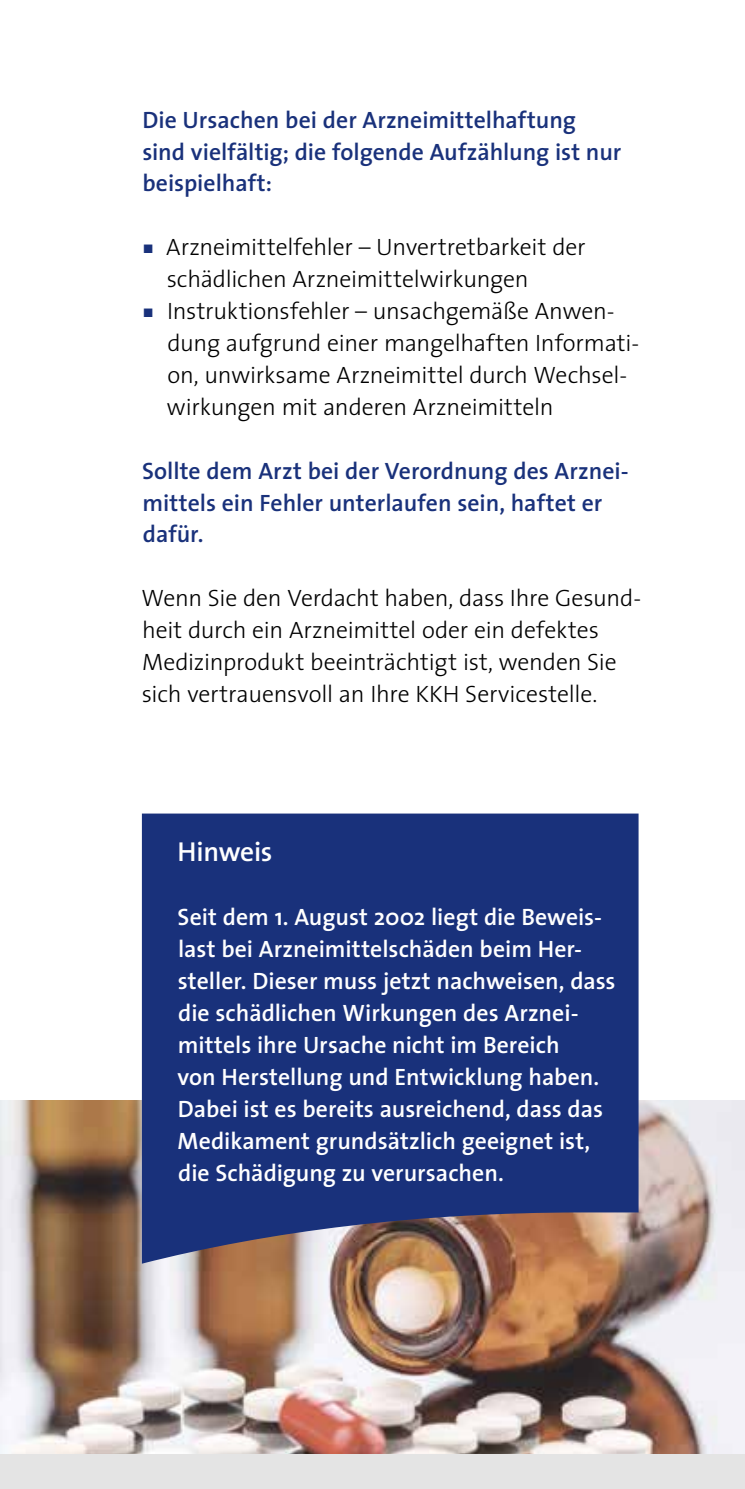
<style>
.page{position:relative;width:745px;height:1489px;background:#fff}
.page>*{position:absolute;margin:0;border:0;box-sizing:border-box;transform-origin:0 0}
.t1{font:600 27.5px "The Sans";letter-spacing:-.01em;color:#fff}
.t2{font:300 23.75px/32px "The Sans";letter-spacing:-.01em;color:#000}
.t3{font:600 23.75px/32px "The Sans";color:#fff}
.t4{font:600 23.75px/32px "The Sans";color:#19317b}
.s1{font-family:"The Sans Light Expert";font-weight:400;font-size:12.5px;color:#19317b}
</style>
<div class="page">
<div style="left:0;top:1453px;width:744px;height:35px;background:#e4e4e4"></div>
<img style="left:0;top:1100px;width:744px;height:353px">
<svg style="left:142px;top:813px;width:496px;height:450px;background:#253779"></svg>
<p class="t4" style="left:142px;top:103px;width:480px">Die Ursachen bei der Arzneimittelhaftung sind vielfältig; die folgende Aufzählung ist nur beispielhaft:</p>
<p class="t2" style="left:143px;top:230px;width:444px"><span class="s1">ó</span> Arzneimittelfehler – Unvertretbarkeit der</p>
<p class="t2" style="left:166px;top:262px;width:363px">schädlichen Arzneimittelwirkungen</p>
<p class="t2" style="left:143px;top:294px;width:473px"><span class="s1">ó</span> Instruktionsfehler – unsachgemäße Anwen-</p>
<p class="t2" style="left:167px;top:326px;width:473px">dung aufgrund einer mangelhaften Informati-</p>
<p class="t2" style="left:167px;top:358px;width:461px">on, unwirksame Arzneimittel durch Wechsel-</p>
<p class="t2" style="left:167px;top:390px;width:388px">wirkungen mit anderen Arzneimitteln</p>
<p class="t4" style="left:142px;top:454px;width:487px">Sollte dem Arzt bei der Verordnung des Arznei&shy;mittels ein Fehler unterlaufen sein, haftet er dafür.</p>
<p class="t2" style="left:141px;top:581px;width:501px">Wenn Sie den Verdacht haben, dass Ihre Gesund&shy;heit durch ein Arzneimittel oder ein defektes Medizinprodukt beeinträchtigt ist, wenden Sie sich vertrauensvoll an Ihre KKH Servicestelle.</p>
<p class="t1" style="left:177px;top:829px;width:96px">Hinweis</p>
<p class="t3" style="left:177px;top:900px;width:439px">Seit dem 1. August 2002 liegt die Beweis&shy;last bei Arzneimittelschäden beim Her&shy;steller. Dieser muss jetzt nachweisen, dass die schädlichen Wirkungen des Arznei&shy;mittels ihre Ursache nicht im Bereich<br>von Herstellung und Entwicklung haben.<br>Dabei ist es bereits ausreichend, dass das Medikament grundsätzlich geeignet ist, die Schädigung zu verursachen.</p>
</div>
